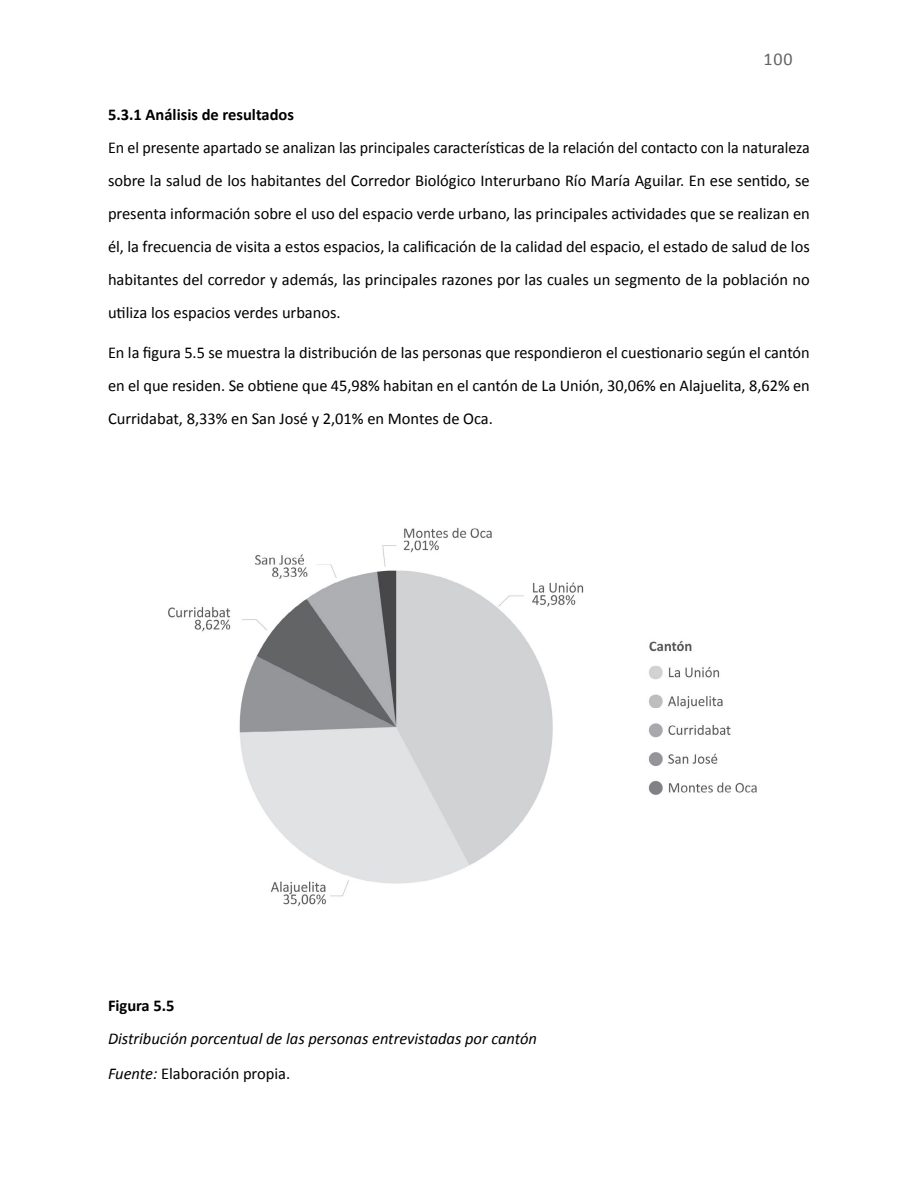
<style>
.page{position:relative;width:918px;height:1188px;background:#fff}
.page>*{position:absolute;margin:0;border:0;box-sizing:border-box;transform-origin:0 0}
.t1{font:18px "Calibri";color:#646363}
.t2{font:16.5px/33px "Calibri";color:#000;text-align:justify}
.t3{font:italic 16.5px/34.2px "Calibri";color:#000}
.t4{font:700 16.5px "Calibri";color:#000}
.s1{font-style:normal}
</style>
<div class="page">
<img style="left:168px;top:527px;width:589px;height:379px">
<p class="t1" style="left:763px;top:48px;width:31px">100</p>
<p class="t4" style="left:108px;top:103px;width:188px">5.3.1 Análisis de resultados</p>
<p class="t2" style="left:108px;top:131px;width:703px">En el presente apartado se analizan las principales características de la relación del contacto con la naturaleza sobre la salud de los habitantes del Corredor Biológico Interurbano Río María Aguilar. En ese sentido, se presenta información sobre el uso del espacio verde urbano, las principales actividades que se realizan en él, la frecuencia de visita a estos espacios, la calificación de la calidad del espacio, el estado de salud de los habitantes del corredor y además, las principales razones por las cuales un segmento de la población no utiliza los espacios verdes urbanos.</p>
<p class="t2" style="left:108px;top:335px;width:703px">En la figura 5.5 se muestra la distribución de las personas que respondieron el cuestionario según el cantón en el que residen. Se obtiene que 45,98% habitan en el cantón de La Unión, 30,06% en Alajuelita, 8,62% en Curridabat, 8,33% en San José y 2,01% en Montes de Oca.</p>
<p class="t4" style="left:108px;top:994px;width:68px">Figura 5.5</p>
<p class="t3" style="left:108px;top:1021px;width:431px">Distribución porcentual de las personas entrevistadas por cantón<br>Fuente: <span class="s1">Elaboración propia.</span></p>
</div>
